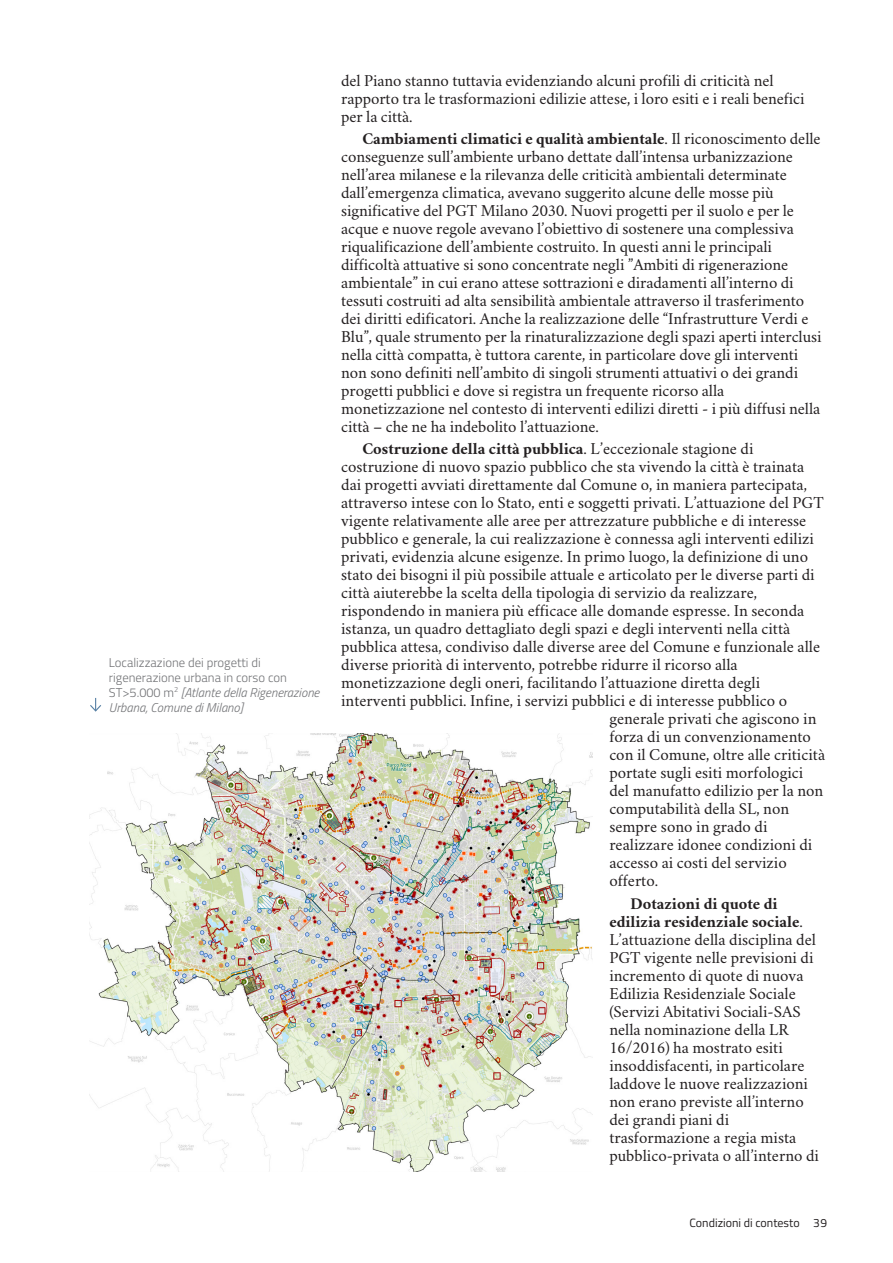
<style>
.page{position:relative;width:893px;height:1263px;background:#fff}
.page>*{position:absolute;margin:0;border:0;box-sizing:border-box;transform-origin:0 0}
.body_con_indent{font:16.5px/18px "Crimson";color:#231f20}
.body_con_indent-2{font:700 16.5px "Crimson";color:#231f20}
.didascalie{font:300 12.75px/15px "Titillium";color:#717275}
.t1{font:12px "Titillium";color:#231f20}
.s1{font-style:italic}
.s2{font-weight:700}
.s3{font-weight:400}
</style>
<div class="page">
<img style="left:89px;top:734px;width:503px;height:437px">
<svg style="left:90px;top:698px;width:12px;height:14px"></svg>
<p class="didascalie" style="left:109px;top:654px;width:212px">Localizzazione dei progetti di rigenerazione urbana in corso con ST&gt;5.000 m<sup>2</sup> <span class="s1">[Atlante della Rigenerazione Urbana, Comune di Milano]</span></p>
<p class="body_con_indent" style="left:341px;top:70px;width:465px">del Piano stanno tuttavia evidenziando alcuni profili di criticità nel rapporto tra le trasformazioni edilizie attese, i loro esiti e i reali benefici per la città.</p>
<p class="body_con_indent" style="left:341px;top:129px;width:482px;text-indent:21px"><span class="s2">Cambiamenti climatici e qualità ambientale</span>. Il riconoscimento delle conseguenze sull’ambiente urbano dettate dall’intensa urbanizzazione nell’area milanese e la rilevanza delle criticità ambientali determinate dall’emergenza climatica, avevano suggerito alcune delle mosse più significative del PGT Milano 2030. Nuovi progetti per il suolo e per le acque e nuove regole avevano l’obiettivo di sostenere una complessiva riqualificazione dell’ambiente costruito. In questi anni le principali difficoltà attuative si sono concentrate negli ”Ambiti di rigenerazione ambientale” in cui erano attese sottrazioni e diradamenti all’interno di tessuti costruiti ad alta sensibilità ambientale attraverso il trasferimento dei diritti edificatori. Anche la realizzazione delle “Infrastrutture Verdi e Blu”, quale strumento per la rinaturalizzazione degli spazi aperti interclusi nella città compatta, è tuttora carente, in particolare dove gli interventi non sono definiti nell’ambito di singoli strumenti attuativi o dei grandi progetti pubblici e dove si registra un frequente ricorso alla monetizzazione nel contesto di interventi edilizi diretti - i più diffusi nella città – che ne ha indebolito l’attuazione.</p>
<p class="body_con_indent-2" style="left:362px;top:436px;width:392px">Costruzione della città pubblica<span class="s3">. L’eccezionale stagione di</span></p>
<p class="body_con_indent" style="left:341px;top:457px;width:465px">costruzione di nuovo spazio pubblico che sta vivendo la città è trainata</p>
<p class="body_con_indent" style="left:341px;top:475px;width:467px">dai progetti avviati direttamente dal Comune o, in maniera partecipata,</p>
<p class="body_con_indent" style="left:341px;top:493px;width:484px">attraverso intese con lo Stato, enti e soggetti privati. L’attuazione del PGT</p>
<p class="body_con_indent" style="left:341px;top:511px;width:467px">vigente relativamente alle aree per attrezzature pubbliche e di interesse</p>
<p class="body_con_indent" style="left:341px;top:529px;width:474px">pubblico e generale, la cui realizzazione è connessa agli interventi edilizi</p>
<p class="body_con_indent" style="left:341px;top:547px;width:468px">privati, evidenzia alcune esigenze. In primo luogo, la definizione di uno</p>
<p class="body_con_indent" style="left:341px;top:565px;width:475px">stato dei bisogni il più possibile attuale e articolato per le diverse parti di</p>
<p class="body_con_indent" style="left:341px;top:583px;width:417px">città aiuterebbe la scelta della tipologia di servizio da realizzare,</p>
<p class="body_con_indent" style="left:341px;top:601px;width:465px">rispondendo in maniera più efficace alle domande espresse. In seconda</p>
<p class="body_con_indent" style="left:341px;top:619px;width:451px">istanza, un quadro dettagliato degli spazi e degli interventi nella città</p>
<p class="body_con_indent" style="left:341px;top:637px;width:481px">pubblica attesa, condiviso dalle diverse aree del Comune e funzionale alle</p>
<p class="body_con_indent" style="left:341px;top:655px;width:398px">diverse priorità di intervento, potrebbe ridurre il ricorso alla</p>
<p class="body_con_indent" style="left:341px;top:673px;width:421px">monetizzazione degli oneri, facilitando l’attuazione diretta degli</p>
<p class="body_con_indent" style="left:341px;top:691px;width:448px">interventi pubblici. Infine, i servizi pubblici e di interesse pubblico o</p>
<p class="body_con_indent" style="left:609px;top:709px;width:209px">generale privati che agiscono in</p>
<p class="body_con_indent" style="left:609px;top:727px;width:203px">forza di un convenzionamento</p>
<p class="body_con_indent" style="left:609px;top:745px;width:217px">con il Comune, oltre alle criticità</p>
<p class="body_con_indent" style="left:609px;top:763px;width:195px">portate sugli esiti morfologici</p>
<p class="body_con_indent" style="left:609px;top:781px;width:216px">del manufatto edilizio per la non</p>
<p class="body_con_indent" style="left:609px;top:799px;width:181px">computabilità della SL, non</p>
<p class="body_con_indent" style="left:609px;top:817px;width:160px">sempre sono in grado di</p>
<p class="body_con_indent" style="left:609px;top:835px;width:205px">realizzare idonee condizioni di</p>
<p class="body_con_indent" style="left:609px;top:853px;width:179px">accesso ai costi del servizio</p>
<p class="body_con_indent" style="left:609px;top:871px;width:50px">offerto.</p>
<p class="body_con_indent" style="left:609px;top:893px;width:211px;text-indent:21px"><span class="s2">Dotazioni di quote di edilizia residenziale sociale</span>.<br>L’attuazione della disciplina del<br>PGT vigente nelle previsioni di incremento di quote di nuova<br>Edilizia Residenziale Sociale (Servizi Abitativi Sociali-SAS nella nominazione della LR<br>16/2016) ha mostrato esiti insoddisfacenti, in particolare laddove le nuove realizzazioni non erano previste all’interno dei grandi piani di trasformazione a regia mista pubblico-privata o all’interno di</p>
<p class="t1" style="left:689px;top:1213px;width:139px">Condizioni di contesto 39</p>
</div>
